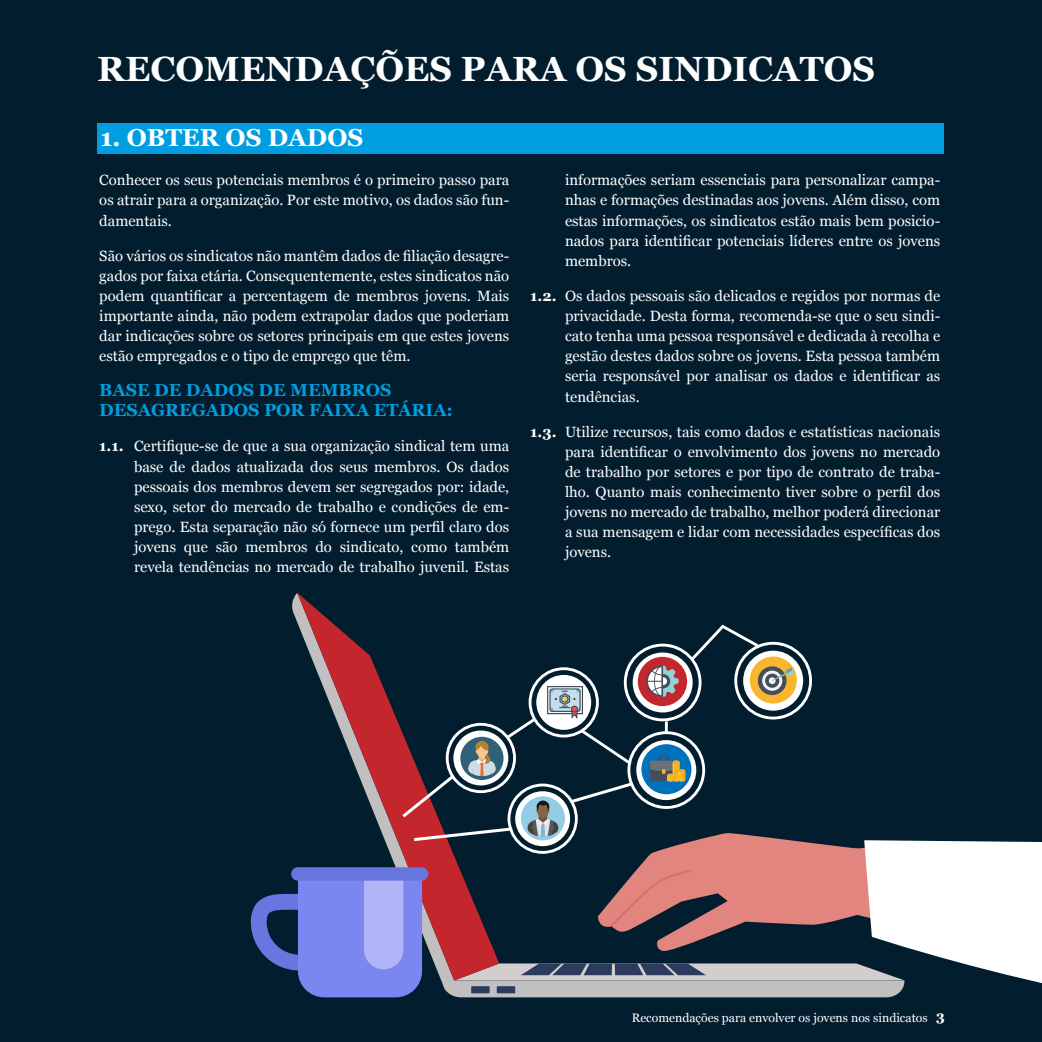
<style>
.page{position:relative;width:1042px;height:1042px;background:#021d2e}
.page>*{position:absolute;margin:0;border:0;box-sizing:border-box;transform-origin:0 0}
.t1{font:700 35px "Georgia";color:#fff}
.t2{font:700 24.5px "Georgia";color:#fff}
.t3{font:700 17.5px/20.1px "Georgia";color:#009ee0}
.t4{font:14.88px/20.1px "Georgia";color:#fff;text-align:justify}
.t5{font:12.25px "Georgia";color:#fff}
.s1{font-weight:700}
.s2{font-weight:700;font-size:14px}
</style>
<div class="page">
<div style="left:97px;top:123px;width:847px;height:30px;background:#009ee0"></div>
<svg style="left:297px;top:593px;width:37px;height:31px"></svg>
<svg style="left:251px;top:624px;width:791px;height:373px"></svg>
<h1 class="t1" style="left:97px;top:43px;width:779px">RECOMENDAÇÕES PARA OS SINDICATOS</h1>
<h2 class="t2" style="left:101px;top:119px;width:264px">1. OBTER OS DADOS</h2>
<p class="t4" style="left:99px;top:169px;width:411px">Conhecer os seus potenciais membros é o primeiro passo para os atrair para a organização. Por este motivo, os dados são fun&shy;damentais.</p>
<p class="t4" style="left:99px;top:245px;width:411px">São vários os sindicatos não mantêm dados de filiação desagre&shy;gados por faixa etária. Consequentemente, estes sindicatos não podem quantificar a percentagem de membros jovens. Mais importante ainda, não podem extrapolar dados que poderiam dar indicações sobre os setores principais em que estes jovens estão empregados e o tipo de emprego que têm.</p>
<p class="t3" style="left:99px;top:379px;width:355px">BASE DE DADOS DE MEMBROS<br>DESAGREGADOS POR FAIXA ETÁRIA:</p>
<p class="t4" style="left:134px;top:436px;width:377px;text-indent:-35px"><span class="s1">1.1.</span> Certifique-se de que a sua organização sindical tem uma base de dados atualizada dos seus membros. Os dados pessoais dos membros devem ser segregados por: idade, sexo, setor do mercado de trabalho e condições de em&shy;prego. Esta separação não só fornece um perfil claro dos jovens que são membros do sindicato, como também revela tendências no mercado de trabalho juvenil. Estas</p>
<p class="t4" style="left:565px;top:169px;width:377px">informações seriam essenciais para personalizar campa&shy;nhas e formações destinadas aos jovens. Além disso, com estas informações, os sindicatos estão mais bem posicio&shy;nados para identificar potenciais líderes entre os jovens membros.</p>
<p class="t4" style="left:565px;top:285px;width:377px;text-indent:-35px"><span class="s1">1.2.</span> Os dados pessoais são delicados e regidos por normas de privacidade. Desta forma, recomenda-se que o seu sindi&shy;cato tenha uma pessoa responsável e dedicada à recolha e gestão destes dados sobre os jovens. Esta pessoa também seria responsável por analisar os dados e identificar as tendências.</p>
<p class="t4" style="left:565px;top:421px;width:377px;text-indent:-35px"><span class="s1">1.3.</span> Utilize recursos, tais como dados e estatísticas nacionais para identificar o envolvimento dos jovens no mercado de trabalho por setores e por tipo de contrato de traba&shy;lho. Quanto mais conhecimento tiver sobre o perfil dos jovens no mercado de trabalho, melhor poderá direcionar a sua mensagem e lidar com necessidades específicas dos jovens.</p>
<p class="t5" style="left:632px;top:1008px;width:315px">Recomendações para envolver os jovens nos sindicatos <span class="s2">3</span></p>
</div>
